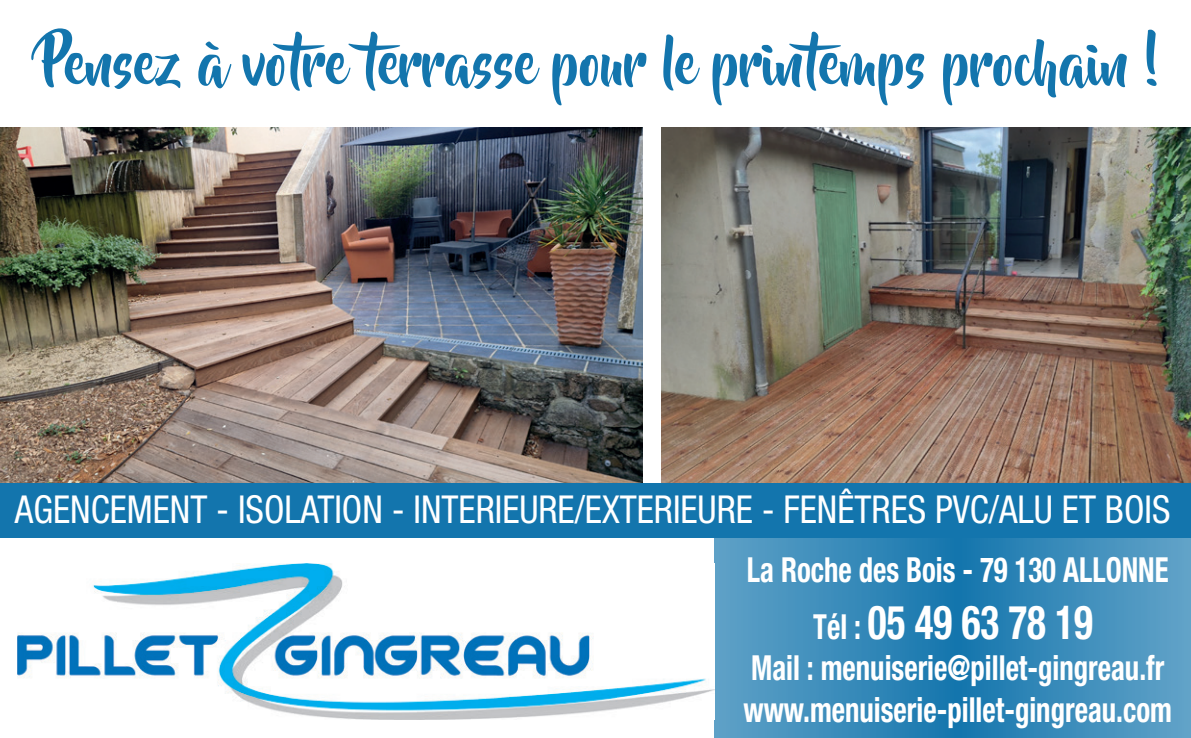
<style>
.page{position:relative;width:1191px;height:738px;background:#fff}
.page>*{position:absolute;margin:0;border:0;box-sizing:border-box;transform-origin:0 0}
.t1{font:58px "Beyond The Mountains";color:#1375ad;scale:.95 1}
.t2{font:700 condensed 46.8px "Helvetica Neue";color:#fff;scale:.83 1}
.t3{font:condensed 38.4px "Helvetica Neue";color:#fff;scale:.96 1}
.t4{font:700 condensed 34.4px/41.6px "Helvetica Neue";color:#fff;scale:.83 1}
.s1{font-size:34.4px}
</style>
<div class="page">
<img style="left:661px;top:127px;width:530px;height:355px">
<img style="left:0;top:127px;width:643px;height:355px">
<div style="left:0;top:482px;width:1191px;height:55px;background:#1375ad"></div>
<svg style="left:714px;top:537px;width:477px;height:200px;background:#3b8cba"></svg>
<img style="left:17px;top:563px;width:697px;height:156px">
<h1 class="t1" style="left:42px;top:32px;width:1180px">Pensez à votre terrasse pour le printemps prochain !</h1>
<p class="t3" style="left:15px;top:487px;width:1205px">AGENCEMENT - ISOLATION - INTERIEURE/EXTERIEURE - FENÊTRES PVC/ALU ET BOIS</p>
<p class="t4" style="left:747px;top:548px;width:509px">La Roche des Bois - 79 130 ALLONNE</p>
<h2 class="t2" style="left:813px;top:593px;width:338px"><span class="s1">Tél :</span> 05 49 63 78 19</h2>
<p class="t4" style="left:743px;top:646px;width:518px">Mail : menuiserie@pillet-gingreau.fr www.menuiserie-pillet-gingreau.com</p>
</div>
